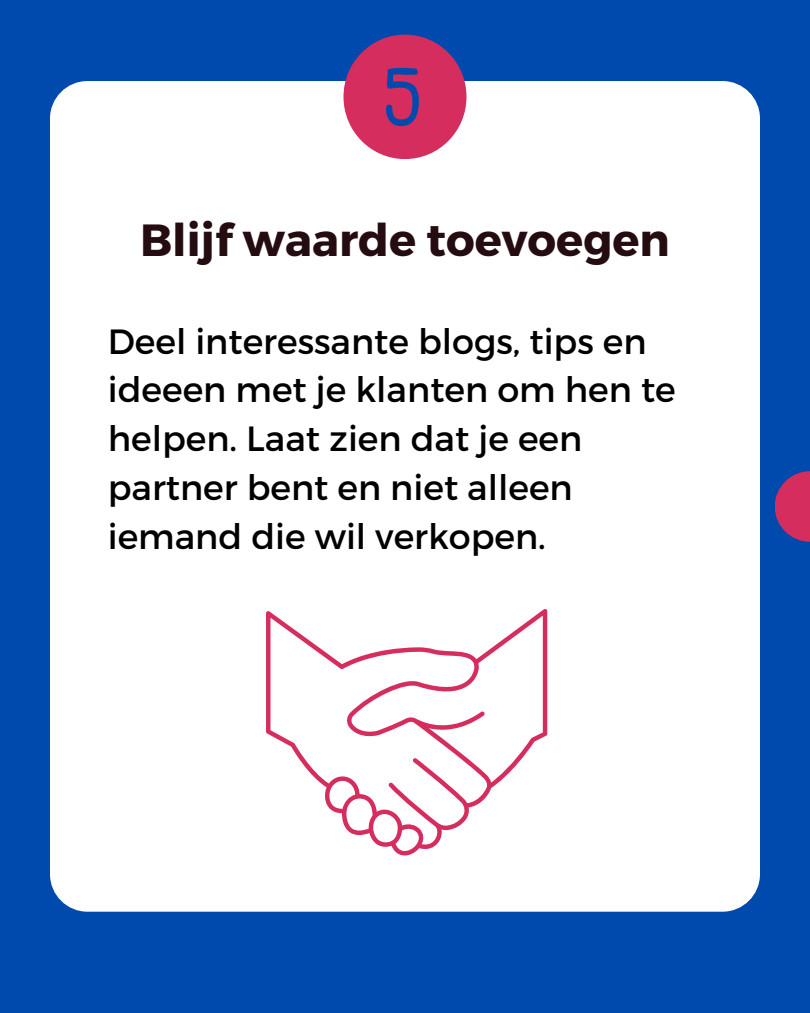
<style>
.page{position:relative;width:810px;height:1013px;background:#fff}
.page>*{position:absolute;margin:0;border:0;box-sizing:border-box;transform-origin:0 0}
.t1{font:700 82.1px "A Day Without Sun Text";color:#004aad}
.t2{font:700 45px "Montserrat";color:#250c10}
.t3{font:35px/48.8px "Montserrat";color:#000}
</style>
<div class="page">
<div style="left:0;top:0;width:810px;height:1012px;background:#004aad"></div>
<div style="left:50px;top:81px;width:710px;height:830px;background:#fff;border-radius:38px"></div>
<svg style="left:775px;top:471px;width:35px;height:71px;fill:#d52d5d"></svg>
<div style="left:343px;top:35px;width:124px;height:124px;background:#d52d5d;border-radius:50%"></div>
<svg style="left:266px;top:609px;width:281px;height:246px"></svg>
<p class="t1" style="left:383px;top:46px;width:43px">5</p>
<p class="t2" style="left:140px;top:210px;width:531px">Blijf waarde toevoegen</p>
<p class="t3" style="left:108px;top:315px;width:570px">Deel interessante blogs, tips en ideeen met je klanten om hen te helpen. Laat zien dat je een partner bent en niet alleen iemand die wil verkopen.</p>
</div>
